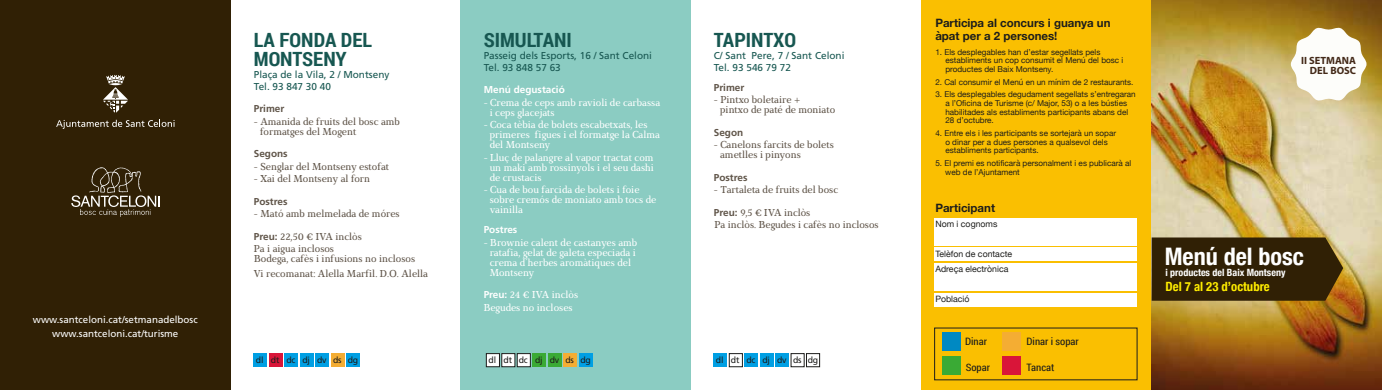
<style>
.page{position:relative;width:1382px;height:390px;background:#fff}
.page>*{position:absolute;margin:0;border:0;box-sizing:border-box;transform-origin:0 0}
.t1{font:700 condensed 24.12px "Helvetica Neue";color:#fff}
.t2{font:700 19.62px/18.8px "Roboto Condensed";color:#175751;scale:1.05 1}
.t3{font:700 condensed 12.75px "Helvetica Neue";color:#ffed00}
.t4{font:700 11.5px/12.4px "Helvetica Neue";color:#1d1d1b}
.t5{font:700 10.5px/9.9px "Myriad Pro";color:#432918;text-align:right}
.t6{font:10.25px "Roboto Condensed";color:#1d1d1b;scale:1.05 1}
.t7{font:10px/10px "Marta";color:#fff}
.t8{font:10px/10px "Marta";color:#5f5448}
.t9{font:10px/12px "Frutiger LT Std";color:#175751}
.t10{font:700 10px "Frutiger LT Std";color:#5f5448}
.t11{font:700 condensed 10px "Helvetica Neue";color:#fff}
.t12{font:700 10px "Frutiger LT Std";color:#fff}
.t13{font:9.75px/13.9px "Frutiger LT Std";color:#fff;text-align:center}
.t14{font:8.75px/15px "Helvetica Neue";color:#1d1d1b}
.t15{font:8.75px "Frutiger LT Std";letter-spacing:-.04em;color:#1d1d1b}
.t16{font:8.12px/8.8px "Helvetica Neue";color:#1d1d1b}
.s1{font-family:"Frutiger LT Std";font-weight:700}
</style>
<div class="page">
<div style="left:921px;top:0;width:231px;height:390px;background:#fabf01"></div>
<div style="left:461px;top:0;width:230px;height:390px;background:#8bccc2"></div>
<img style="left:1152px;top:0;width:230px;height:390px">
<div style="left:0;top:0;width:230px;height:390px;background:#302005"></div>
<svg style="left:71px;top:167px;width:88px;height:50px"></svg>
<svg style="left:56px;top:120px;width:119px;height:9px"></svg>
<svg style="left:103px;top:75px;width:25px;height:38px"></svg>
<svg style="left:1152px;top:237px;width:191px;height:64px"></svg>
<div style="left:254px;top:353px;width:13px;height:14px;background:#009fe3"></div>
<div style="left:269px;top:353px;width:13px;height:14px;background:#d91539"></div>
<div style="left:285px;top:353px;width:13px;height:14px;background:#009fe3"></div>
<div style="left:300px;top:353px;width:13px;height:14px;background:#009fe3"></div>
<div style="left:316px;top:353px;width:13px;height:14px;background:#009fe3"></div>
<div style="left:331px;top:353px;width:13px;height:14px;background:#f4ad33"></div>
<div style="left:346px;top:353px;width:14px;height:14px;background:#009fe3"></div>
<div style="left:486px;top:353px;width:14px;height:14px;background:#fff;border:1px solid #1d1d1b"></div>
<div style="left:502px;top:353px;width:13px;height:14px;background:#fff;border:1px solid #1d1d1b"></div>
<div style="left:517px;top:353px;width:13px;height:14px;background:#fff;border:1px solid #1d1d1b"></div>
<div style="left:533px;top:353px;width:13px;height:14px;background:#3aaa35"></div>
<div style="left:548px;top:353px;width:13px;height:14px;background:#3aaa35"></div>
<div style="left:564px;top:353px;width:13px;height:14px;background:#f4ad33"></div>
<div style="left:579px;top:353px;width:13px;height:14px;background:#009fe3"></div>
<div style="left:714px;top:353px;width:13px;height:14px;background:#009fe3"></div>
<div style="left:729px;top:353px;width:14px;height:14px;background:#fff;border:1px solid #1d1d1b"></div>
<div style="left:745px;top:353px;width:13px;height:14px;background:#009fe3"></div>
<div style="left:760px;top:353px;width:13px;height:14px;background:#009fe3"></div>
<div style="left:776px;top:353px;width:13px;height:14px;background:#009fe3"></div>
<div style="left:791px;top:353px;width:13px;height:14px;background:#fff;border:1px solid #1d1d1b"></div>
<div style="left:806px;top:353px;width:14px;height:14px;background:#fff;border:1px solid #1d1d1b"></div>
<div style="left:943px;top:332px;width:18px;height:19px;background:#0089c2"></div>
<div style="left:943px;top:356px;width:18px;height:18px;background:#3aaa35"></div>
<div style="left:1003px;top:332px;width:18px;height:19px;background:#f4ad33"></div>
<div style="left:1003px;top:356px;width:18px;height:18px;background:#d91539"></div>
<div style="left:934px;top:218px;width:203px;height:27px;background:#fff"></div>
<div style="left:934px;top:263px;width:203px;height:28px;background:#fff"></div>
<div style="left:934px;top:247px;width:203px;height:14px;background:#fff"></div>
<div style="left:934px;top:293px;width:203px;height:13px;background:#fff"></div>
<svg style="left:1291px;top:27px;width:75px;height:74px"></svg>
<p class="t13" style="left:33px;top:313px;width:166px">www.santceloni.cat/setmanadelbosc www.santceloni.cat/turisme</p>
<h2 class="t2" style="left:254px;top:30px;width:114px">LA FONDA DEL<br>MONTSENY</h2>
<p class="t9" style="left:254px;top:68px;width:137px">Plaça de la Vila, 2 / Montseny<br>Tel. 93 847 30 40</p>
<p class="t10" style="left:254px;top:103px;width:32px">Primer</p>
<p class="t8" style="left:260px;top:116px;width:141px;text-indent:-6px">- Amanida de fruits del bosc amb formatges del Mogent</p>
<p class="t10" style="left:254px;top:148px;width:35px">Segons</p>
<p class="t8" style="left:254px;top:161px;width:137px">- Senglar del Montseny estofat</p>
<p class="t8" style="left:254px;top:174px;width:118px">- Xai del Montseny al forn</p>
<p class="t10" style="left:254px;top:195px;width:35px">Postres</p>
<p class="t8" style="left:254px;top:209px;width:147px">- Mató amb melmelada de móres</p>
<p class="t8" style="left:254px;top:230px;width:109px;line-height:12.5px"><span class="s1">Preu:</span> 22,50 € IVA inclòs<br>Pa i aigua inclosos</p>
<p class="t8" style="left:254px;top:251px;width:176px;line-height:15px">Bodega, cafès i infusions no inclosos<br>Vi recomanat: Alella Marfil. D.O. Alella</p>
<h2 class="t2" style="left:484px;top:30px;width:85px">SIMULTANI</h2>
<p class="t9" style="left:484px;top:49px;width:170px">Passeig dels Esports, 16 / Sant Celoni<br>Tel. 93 848 57 63</p>
<p class="t12" style="left:484px;top:84px;width:83px">Menú degustació</p>
<p class="t7" style="left:490px;top:97px;width:172px;text-indent:-6px">- Crema de ceps amb ravioli de carbassa i ceps glacejats</p>
<p class="t7" style="left:490px;top:120px;width:172px;text-indent:-6px">- Coca tèbia de bolets escabetxats, les primeres figues i el formatge la Calma del Montseny</p>
<p class="t7" style="left:490px;top:152px;width:166px;text-align:justify;text-indent:-6px">- Lluç de palangre al vapor tractat com un maki amb rossinyols i el seu dashi de crustacis</p>
<p class="t7" style="left:490px;top:185px;width:168px;text-indent:-6px">- Cua de bou farcida de bolets i foie sobre cremós de moniato amb tocs de vainilla</p>
<p class="t12" style="left:484px;top:224px;width:35px">Postres</p>
<p class="t7" style="left:490px;top:237px;width:149px;text-indent:-6px">- Brownie calent de castanyes amb ratafia, gelat de galeta especiada i crema d´herbes aromàtiques del<br>Montseny</p>
<p class="t7" style="left:484px;top:289px;width:96px;line-height:12.5px"><span class="s1">Preu:</span> 24 € IVA inclòs<br>Begudes no incloses</p>
<h2 class="t2" style="left:714px;top:30px;width:80px">TAPINTXO</h2>
<p class="t9" style="left:714px;top:49px;width:132px">C/ Sant Pere, 7 / Sant Celoni<br>Tel. 93 546 79 72</p>
<p class="t10" style="left:714px;top:81px;width:32px">Primer</p>
<p class="t8" style="left:720px;top:95px;width:117px;text-indent:-6px">- Pintxo boletaire +<br>pintxo de paté de moniato</p>
<p class="t10" style="left:714px;top:126px;width:31px">Segon</p>
<p class="t8" style="left:720px;top:140px;width:115px;text-indent:-6px">- Canelons farcits de bolets ametlles i pinyons</p>
<p class="t10" style="left:714px;top:171px;width:35px">Postres</p>
<p class="t8" style="left:714px;top:185px;width:126px">- Tartaleta de fruits del bosc</p>
<p class="t8" style="left:714px;top:206px;width:166px;line-height:12.5px"><span class="s1">Preu:</span> 9,5 € IVA inclòs<br>Pa inclòs. Begudes i cafès no inclosos</p>
<p class="t15" style="left:256px;top:354px;width:104px">dl dt dc dj dv ds dg</p>
<p class="t15" style="left:488px;top:354px;width:104px">dl dt dc dj dv ds dg</p>
<p class="t15" style="left:716px;top:354px;width:104px">dl dt dc dj dv ds dg</p>
<h3 class="t4" style="left:935px;top:17px;width:177px">Participa al concurs i guanya un àpat per a 2 persones!</h3>
<p class="t16" style="left:945px;top:48px;width:179px;text-indent:-10px">1. Els desplegables han d’estar segellats pels establiments un cop consumit el Menú del bosc i productes del Baix Montseny.</p>
<p class="t16" style="left:935px;top:78px;width:200px">2. Cal consumir el Menú en un mínim de 2 restaurants.</p>
<p class="t16" style="left:945px;top:90px;width:192px;text-indent:-10px">3. Els desplegables degudament segellats s’entregaran a l’Oficina de Turisme (c/ Major, 53) o a les bústies habilitades als establiments participants abans del 28 d’octubre.</p>
<p class="t16" style="left:945px;top:129px;width:172px;text-indent:-10px">4. Entre els i les participants se sortejarà un sopar o dinar per a dues persones a qualsevol dels establiments participants.</p>
<p class="t16" style="left:945px;top:159px;width:187px;text-indent:-10px">5. El premi es notificarà personalment i es publicarà al web de l’Ajuntament</p>
<h3 class="t4" style="left:935px;top:202px;width:61px">Participant</h3>
<p class="t14" style="left:935px;top:216px;width:64px">Nom i cognoms</p>
<p class="t14" style="left:935px;top:247px;width:78px">Telèfon de contacte<br>Adreça electrònica</p>
<p class="t14" style="left:935px;top:292px;width:36px">Població</p>
<p class="t6" style="left:965px;top:334px;width:22px">Dinar</p>
<p class="t6" style="left:966px;top:360px;width:25px">Sopar</p>
<p class="t6" style="left:1027px;top:334px;width:51px">Dinar i sopar</p>
<p class="t6" style="left:1027px;top:360px;width:28px">Tancat</p>
<p class="t5" style="left:1301px;top:55px;width:56px">II SETMANA<br>DEL BOSC</p>
<h1 class="t1" style="left:1165px;top:236px;width:141px">Menú del bosc</h1>
<h3 class="t3" style="left:1166px;top:275px;width:106px">Del 7 al 23 d’octubre</h3>
<p class="t11" style="left:1165px;top:264px;width:122px">i productes del Baix Montseny</p>
</div>
